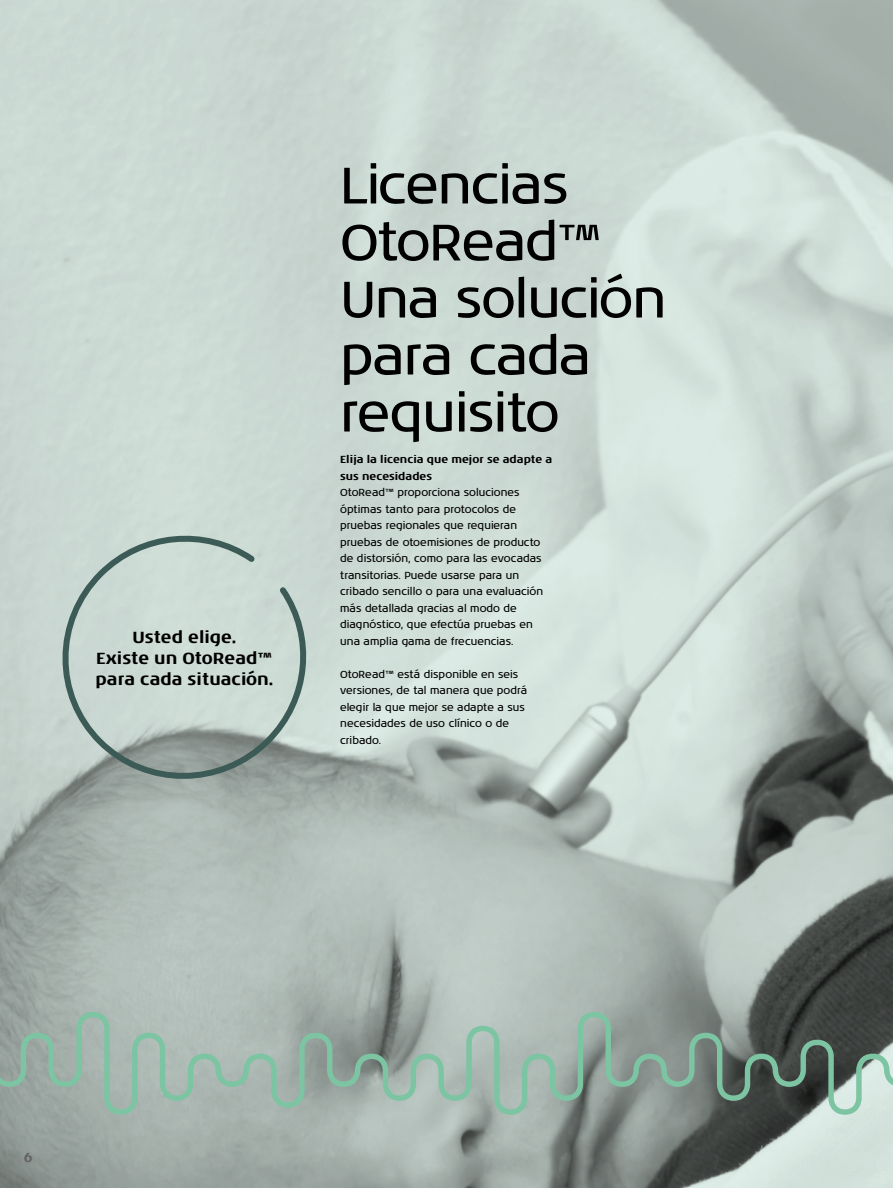
<style>
.page{position:relative;width:893px;height:1188px;background:#fff}
.page>*{position:absolute;margin:0;border:0;box-sizing:border-box;transform-origin:0 0}
.t1{font:52.5px/57px "Noa LT Pro";letter-spacing:-.02em;color:#000}
.t2{font:700 16.5px/21px "Noa LT Pro";color:#000;text-align:center}
.t3{font:700 13.5px "Noa LT Pro";color:#646363}
.t4{font:10.5px/16.5px "Noa LT Pro";color:#000}
.t5{font:700 10.5px/16.5px "Noa LT Pro";color:#000}
</style>
<div class="page">
<img style="left:0;top:0;width:893px;height:1188px">
<svg style="left:0;top:1012px;width:893px;height:103px;background:#8fa199"></svg>
<svg style="left:46px;top:528px;width:272px;height:268px;background:#b9c7c2"></svg>
<h2 class="t2" style="left:95px;top:625px;width:179px">Usted elige.<br>Existe un OtoRead™ para cada situación.</h2>
<h1 class="t1" style="left:340px;top:155px;width:327px">Licencias<br>OtoRead™<br>Una solución para cada requisito</h1>
<p class="t5" style="left:340px;top:451px;width:214px">Elija la licencia que mejor se adapte a sus necesidades</p>
<p class="t4" style="left:340px;top:484px;width:204px">OtoRead™ proporciona soluciones óptimas tanto para protocolos de pruebas regionales que requieran pruebas de otoemisiones de producto de distorsión, como para las evocadas transitorias. Puede usarse para un cribado sencillo o para una evaluación más detallada gracias al modo de diagnóstico, que efectúa pruebas en una amplia gama de frecuencias.</p>
<p class="t4" style="left:340px;top:666px;width:189px">OtoRead™ está disponible en seis versiones, de tal manera que podrá elegir la que mejor se adapte a sus necesidades de uso clínico o de cribado.</p>
<p class="t3" style="left:24px;top:1147px;width:10px">6</p>
</div>
